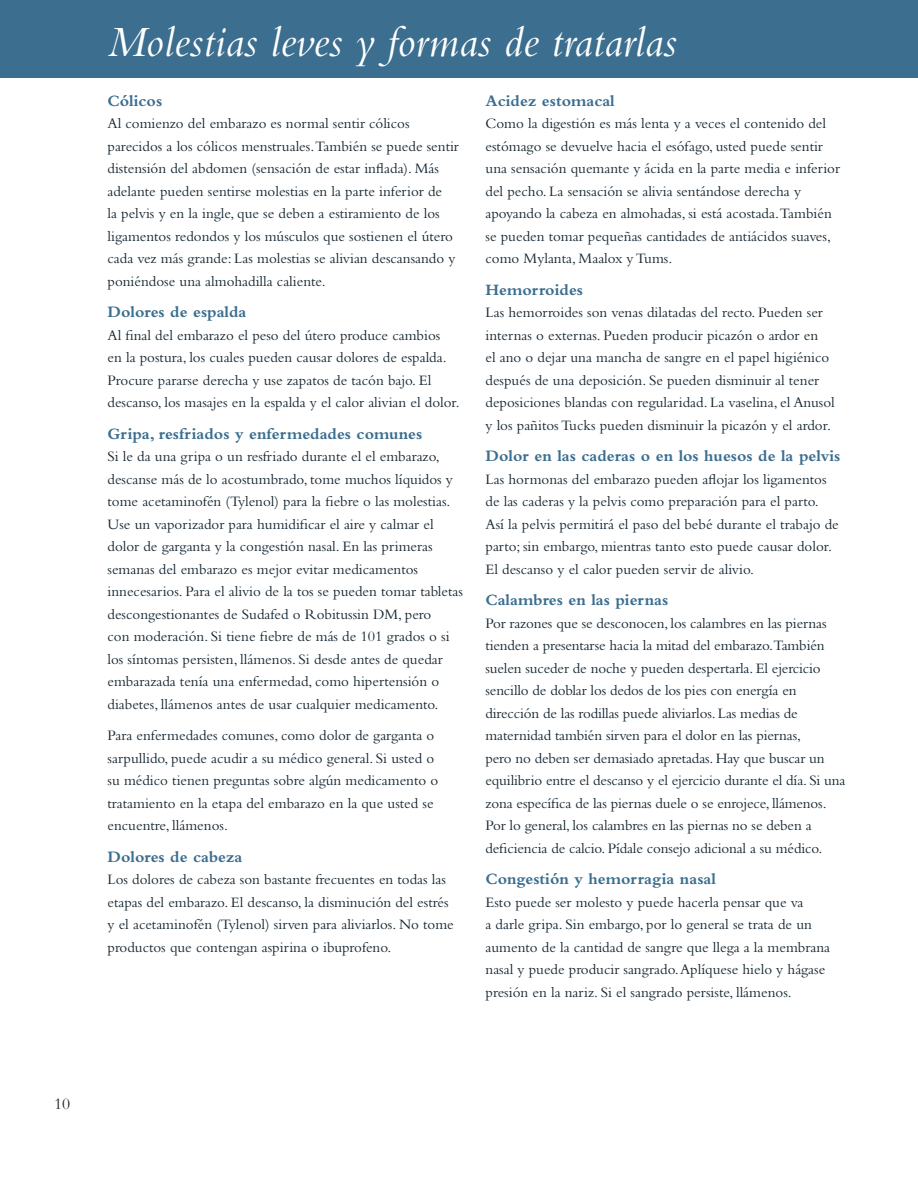
<style>
.page{position:relative;width:918px;height:1188px;background:#fff}
.page>*{position:absolute;margin:0;border:0;box-sizing:border-box;transform-origin:0 0}
.t1{font:italic 45px "Bembo Std";color:#fff}
.t2{font:700 16.5px "Bembo Std";color:#3b6e8f}
.t3{font:16.5px "Bembo Std";color:#162732}
.t4{font:15px/22.5px "Bembo Std";color:#162732}
</style>
<div class="page">
<div style="left:0;top:0;width:918px;height:77px;background:#3b6e8f"></div>
<h1 class="t1" style="left:108px;top:15px;width:571px">Molestias leves y formas de tratarlas</h1>
<p class="t2" style="left:108px;top:91px;width:56px">Cólicos</p>
<p class="t4" style="left:108px;top:112px;width:353px">Al comienzo del embarazo es normal sentir cólicos parecidos a los cólicos menstruales.También se puede sentir distensión del abdomen (sensación de estar inflada). Más adelante pueden sentirse molestias en la parte inferior de<br>la pelvis y en la ingle, que se deben a estiramiento de los ligamentos redondos y los músculos que sostienen el útero cada vez más grande: Las molestias se alivian descansando y poniéndose una almohadilla caliente.</p>
<p class="t2" style="left:108px;top:303px;width:140px">Dolores de espalda</p>
<p class="t4" style="left:108px;top:323px;width:354px">Al final del embarazo el peso del útero produce cambios<br>en la postura, los cuales pueden causar dolores de espalda.<br>Procure pararse derecha y use zapatos de tacón bajo. El descanso, los masajes en la espalda y el calor alivian el dolor.</p>
<p class="t2" style="left:108px;top:424px;width:316px">Gripa, resfriados y enfermedades comunes</p>
<p class="t4" style="left:108px;top:445px;width:357px">Si le da una gripa o un resfriado durante el el embarazo, descanse más de lo acostumbrado, tome muchos líquidos y tome acetaminofén (Tylenol) para la fiebre o las molestias.<br>Use un vaporizador para humidificar el aire y calmar el dolor de garganta y la congestión nasal. En las primeras semanas del embarazo es mejor evitar medicamentos innecesarios. Para el alivio de la tos se pueden tomar tabletas descongestionantes de Sudafed o Robitussin DM, pero<br>con moderación. Si tiene fiebre de más de 101 grados o si los síntomas persisten, llámenos. Si desde antes de quedar embarazada tenía una enfermedad, como hipertensión o diabetes, llámenos antes de usar cualquier medicamento.</p>
<p class="t4" style="left:108px;top:724px;width:332px">Para enfermedades comunes, como dolor de garganta o sarpullido, puede acudir a su médico general. Si usted o su médico tienen preguntas sobre algún medicamento o tratamiento en la etapa del embarazo en la que usted se encuentre, llámenos.</p>
<p class="t2" style="left:108px;top:847px;width:137px">Dolores de cabeza</p>
<p class="t4" style="left:108px;top:868px;width:348px">Los dolores de cabeza son bastante frecuentes en todas las etapas del embarazo. El descanso, la disminución del estrés y el acetaminofén (Tylenol) sirven para aliviarlos. No tome productos que contengan aspirina o ibuprofeno.</p>
<p class="t2" style="left:486px;top:91px;width:131px">Acidez estomacal</p>
<p class="t4" style="left:486px;top:112px;width:356px">Como la digestión es más lenta y a veces el contenido del estómago se devuelve hacia el esófago, usted puede sentir una sensación quemante y ácida en la parte media e inferior del pecho. La sensación se alivia sentándose derecha y apoyando la cabeza en almohadas, si está acostada.También se pueden tomar pequeñas cantidades de antiácidos suaves, como Mylanta, Maalox y Tums.</p>
<p class="t2" style="left:486px;top:280px;width:99px">Hemorroides</p>
<p class="t4" style="left:486px;top:301px;width:351px">Las hemorroides son venas dilatadas del recto. Pueden ser internas o externas. Pueden producir picazón o ardor en<br>el ano o dejar una mancha de sangre en el papel higiénico después de una deposición. Se pueden disminuir al tener deposiciones blandas con regularidad. La vaselina, el Anusol y los pañitos Tucks pueden disminuir la picazón y el ardor.</p>
<p class="t2" style="left:486px;top:447px;width:356px">Dolor en las caderas o en los huesos de la pelvis</p>
<p class="t4" style="left:486px;top:467px;width:355px">Las hormonas del embarazo pueden aflojar los ligamentos de las caderas y la pelvis como preparación para el parto.<br>Así la pelvis permitirá el paso del bebé durante el trabajo de parto; sin embargo, mientras tanto esto puede causar dolor.<br>El descanso y el calor pueden servir de alivio.</p>
<p class="t2" style="left:486px;top:591px;width:184px">Calambres en las piernas</p>
<p class="t4" style="left:486px;top:611px;width:362px">Por razones que se desconocen, los calambres en las piernas tienden a presentarse hacia la mitad del embarazo.También suelen suceder de noche y pueden despertarla. El ejercicio sencillo de doblar los dedos de los pies con energía en dirección de las rodillas puede aliviarlos. Las medias de maternidad también sirven para el dolor en las piernas,<br>pero no deben ser demasiado apretadas. Hay que buscar un equilibrio entre el descanso y el ejercicio durante el día. Si una zona específica de las piernas duele o se enrojece, llámenos.<br>Por lo general, los calambres en las piernas no se deben a deficiencia de calcio. Pídale consejo adicional a su médico.</p>
<p class="t2" style="left:486px;top:870px;width:232px">Congestión y hemorragia nasal</p>
<p class="t4" style="left:486px;top:890px;width:346px">Esto puede ser molesto y puede hacerla pensar que va<br>a darle gripa. Sin embargo, por lo general se trata de un aumento de la cantidad de sangre que llega a la membrana nasal y puede producir sangrado. Aplíquese hielo y hágase presión en la nariz. Si el sangrado persiste, llámenos.</p>
<p class="t3" style="left:54px;top:1094px;width:18px">10</p>
</div>
